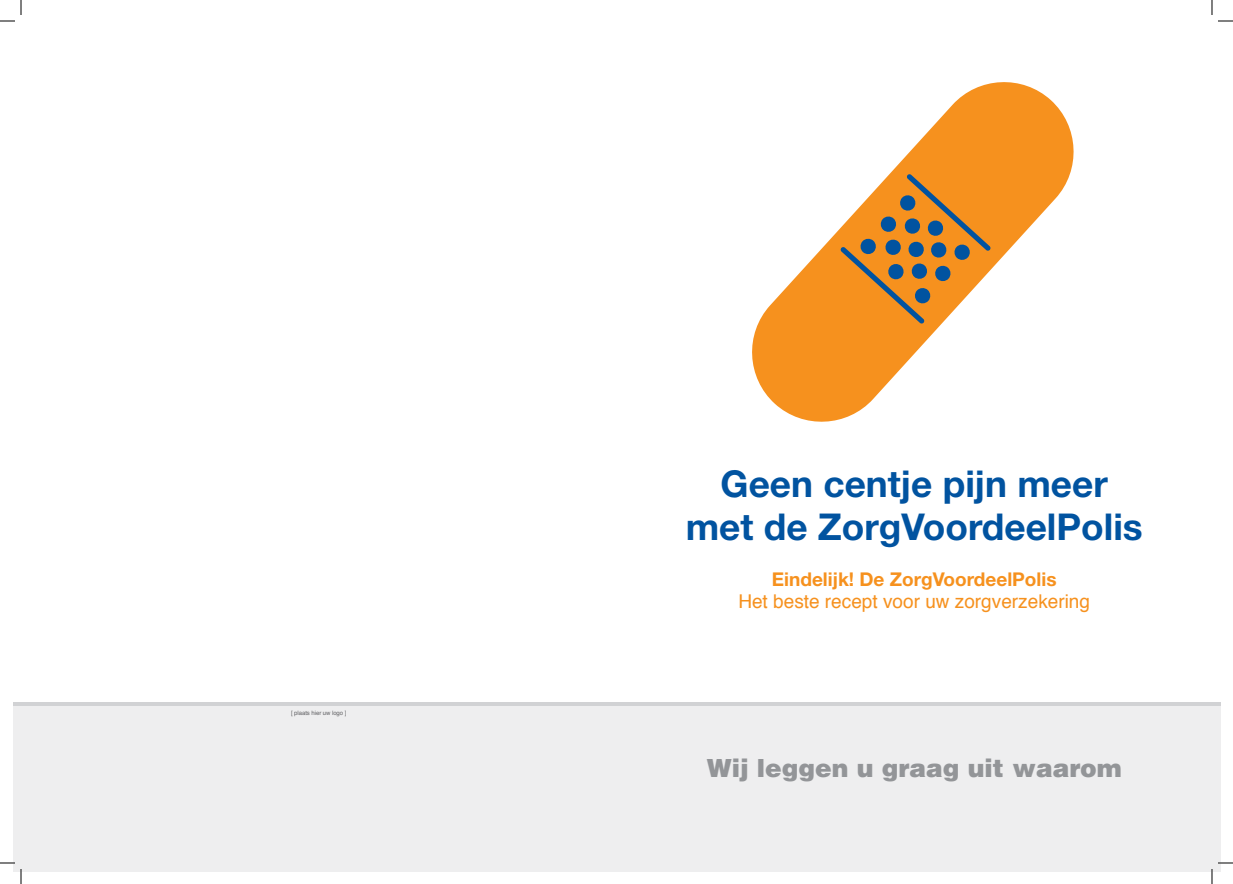
<style>
.page{position:relative;width:1233px;height:884px;background:#fff}
.page>*{position:absolute;margin:0;border:0;box-sizing:border-box;transform-origin:0 0}
.t1{font:700 37px/43px "Helvetica Neue LT Std";color:#0153a0;text-align:center}
.t2{font:900 25px "Helvetica";color:#939598}
.t3{font:19px "Helvetica";color:#f6911e}
.t4{font:700 19px "Helvetica Neue LT Std";color:#f6911e}
.t5{font:6px "Helvetica";letter-spacing:-.01em;color:#636366}
</style>
<div class="page">
<div style="left:12px;top:703px;width:1208px;height:168px;background:#eeeeef"></div>
<hr style="left:12px;top:702px;width:1208px;height:3px;background:#d1d2d4">
<svg style="left:752px;top:82px;width:322px;height:340px"></svg>
<svg style="left:840px;top:174px;width:150px;height:150px"></svg>
<svg style="left:1218px;top:20px;width:15px;height:2px"></svg>
<svg style="left:1218px;top:862px;width:15px;height:2px"></svg>
<svg style="left:0;top:0;width:22px;height:22px"></svg>
<svg style="left:0;top:862px;width:22px;height:22px"></svg>
<svg style="left:1211px;top:0;width:1px;height:15px"></svg>
<svg style="left:1211px;top:869px;width:1px;height:15px"></svg>
<p class="t5" style="left:291px;top:708px;width:57px">[ plaats hier uw logo ]</p>
<p class="t1" style="left:685px;top:461px;width:458px">Geen centje pijn meer met de ZorgVoordeelPolis</p>
<p class="t4" style="left:772px;top:567px;width:286px">Eindelijk! De ZorgVoordeelPolis</p>
<p class="t3" style="left:738px;top:587px;width:353px">Het beste recept voor uw zorgverzekering</p>
<p class="t2" style="left:707px;top:751px;width:416px">Wij leggen u graag uit waarom</p>
</div>
